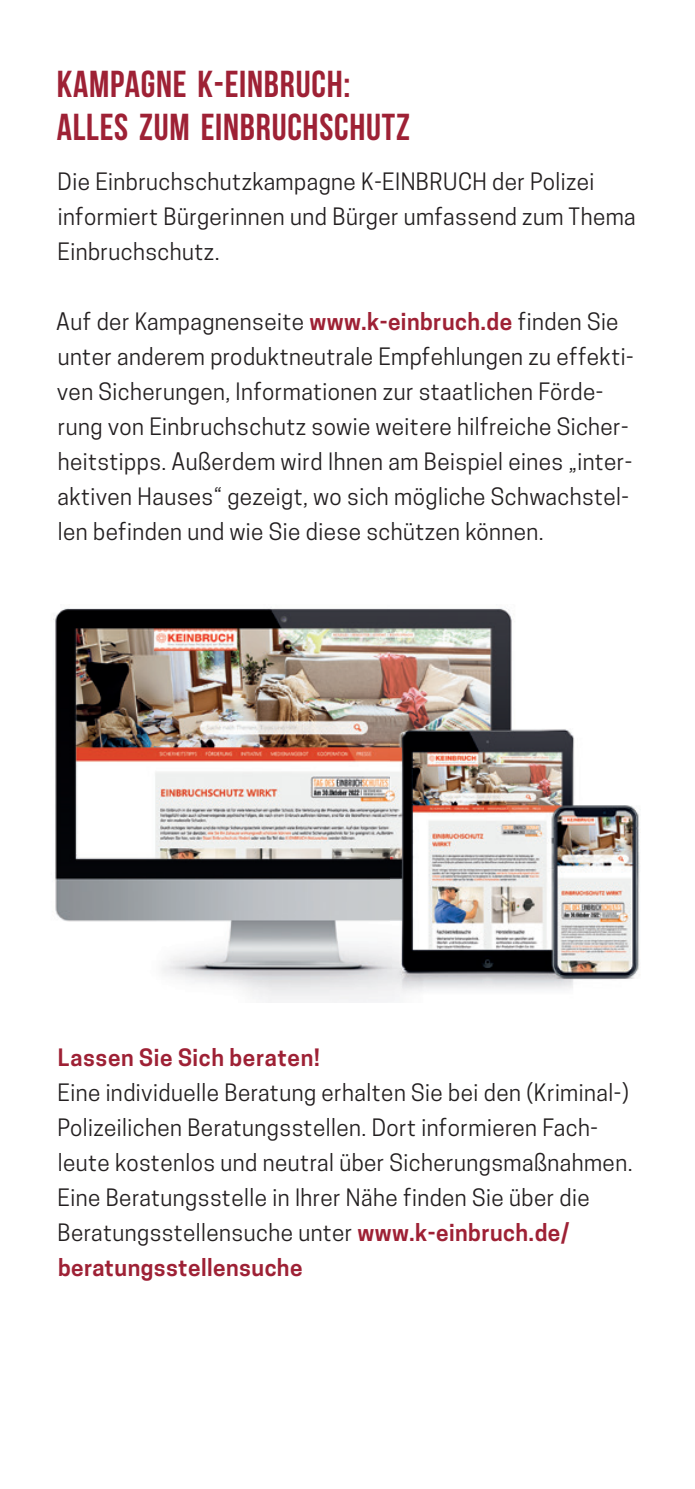
<style>
.page{position:relative;width:695px;height:1489px;background:#fff}
.page>*{position:absolute;margin:0;border:0;box-sizing:border-box;transform-origin:0 0}
.t1{font:700 37.5px/42.5px "Bebas Neue";letter-spacing:.02em;color:#9e2135}
.t2{font:22.5px/35px "Cooper Hewitt";letter-spacing:.02em;color:#231f20}
.t3{font:600 22.5px "Cooper Hewitt";letter-spacing:.03em;color:#9e2135}
.s1{font-weight:600;color:#9e2135}
</style>
<div class="page">
<img style="left:53px;top:608px;width:587px;height:394px">
<h1 class="t1" style="left:57px;top:63px;width:354px">KAMPAGNE K-EINBRUCH:<br>ALLES ZUM EINBRUCHSCHUTZ</h1>
<p class="t2" style="left:58px;top:164px;width:579px">Die Einbruchschutzkampagne K‑EINBRUCH der Polizei informiert Bürgerinnen und Bürger umfassend zum Thema<br>Einbruchschutz.</p>
<p class="t2" style="left:56px;top:304px;width:578px">Auf der Kampagnenseite <span class="s1">www.k-einbruch.de</span> finden Sie unter anderem produktneutrale Empfehlungen zu effekti‑ ven Sicherungen, Informationen zur staatlichen Förde‑ rung von Einbruchschutz sowie weitere hilfreiche Sicher‑ heitstipps. Außerdem wird Ihnen am Beispiel eines „inter‑ aktiven Hauses“ gezeigt, wo sich mögliche Schwachstel‑ len befinden und wie Sie diese schützen können.</p>
<p class="t3" style="left:58px;top:1043px;width:263px">Lassen Sie Sich beraten!</p>
<p class="t2" style="left:58px;top:1074px;width:576px">Eine individuelle Beratung erhalten Sie bei den (Kriminal‑)<br>Polizeilichen Beratungsstellen. Dort informieren Fach‑ leute kostenlos und neutral über Sicherungsmaßnahmen.<br>Eine Beratungsstelle in Ihrer Nähe finden Sie über die Beratungsstellensuche unter <span class="s1">www.k-einbruch.de/ beratungsstellensuche</span></p>
</div>
